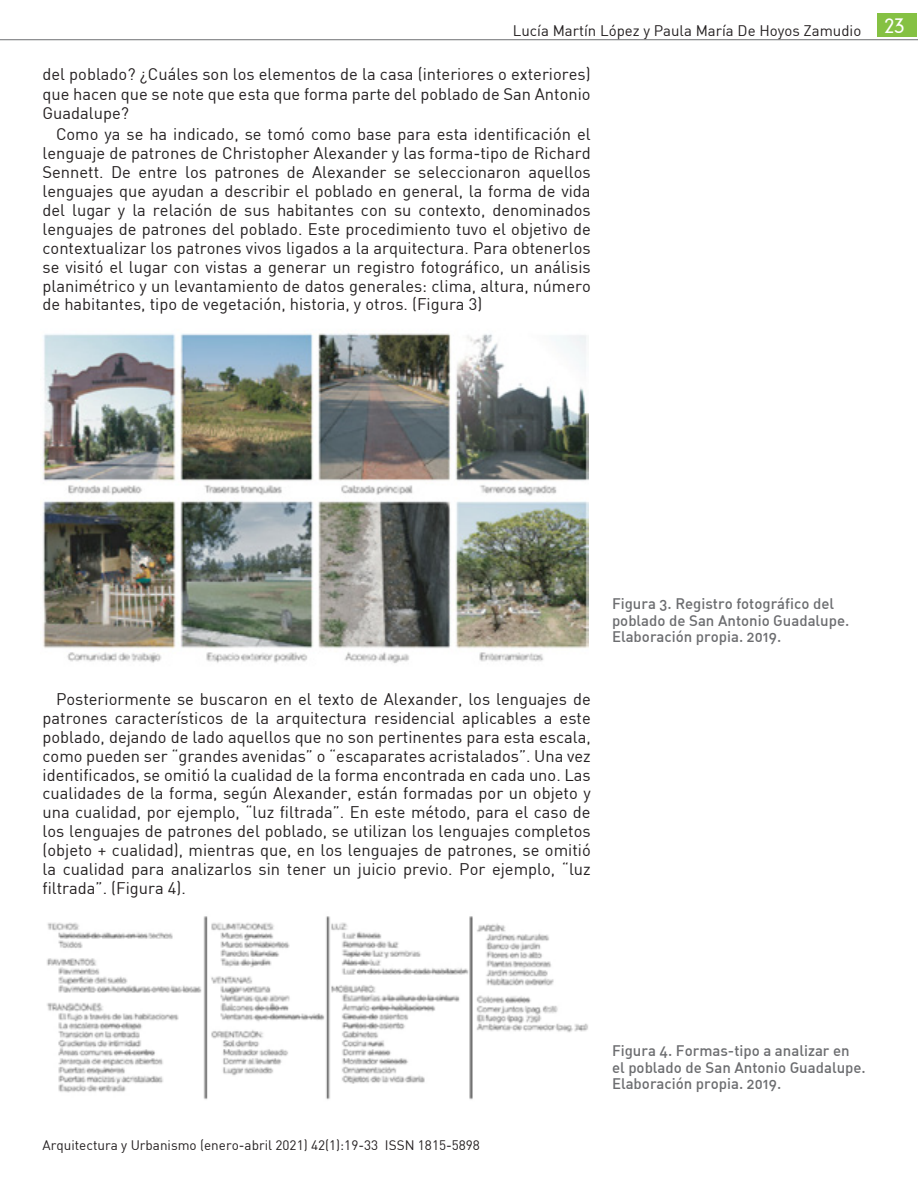
<style>
.page{position:relative;width:918px;height:1188px;background:#fff}
.page>*{position:absolute;margin:0;border:0;box-sizing:border-box;transform-origin:0 0}
.cuerpo_de_texto{font:16.5px/18.9px "DIN";color:#231f20;text-align:justify}
.pie_de_foto{font:15px/16.5px "DIN Medium Alternate";color:#6c6d70}
.t1{font:15px "DIN";color:#231f20}
.t2{font:13.5px "DIN";color:#231f20}
</style>
<div class="page">
<div style="left:878px;top:14px;width:39px;height:23px;background:#84c141"></div>
<hr style="left:0;top:39px;width:918px;height:1px;background:#6c6d70">
<img style="left:42px;top:333px;width:547px;height:331px">
<img style="left:47px;top:916px;width:541px;height:184px">
<p class="t1" style="left:513px;top:21px;width:393px">Lucía Martín López y Paula María De Hoyos Zamudio <sup>23</sup></p>
<p class="cuerpo_de_texto" style="left:43px;top:64px;width:550px">del poblado? ¿Cuáles son los elementos de la casa (interiores o exteriores) que hacen que se note que esta que forma parte del poblado de San Antonio Guadalupe?</p>
<p class="cuerpo_de_texto" style="left:43px;top:125px;width:550px;text-indent:13px">Como ya se ha indicado, se tomó como base para esta identificación el lenguaje de patrones de Christopher Alexander y las forma-tipo de Richard Sennett. De entre los patrones de Alexander se seleccionaron aquellos lenguajes que ayudan a describir el poblado en general, la forma de vida del lugar y la relación de sus habitantes con su contexto, denominados lenguajes de patrones del poblado. Este procedimiento tuvo el objetivo de contextualizar los patrones vivos ligados a la arquitectura. Para obtenerlos se visitó el lugar con vistas a generar un registro fotográfico, un análisis planimétrico y un levantamiento de datos generales: clima, altura, número de habitantes, tipo de vegetación, historia, y otros. (Figura 3)</p>
<p class="cuerpo_de_texto" style="left:43px;top:689px;width:550px;text-indent:13px">Posteriormente se buscaron en el texto de Alexander, los lenguajes de patrones característicos de la arquitectura residencial aplicables a este poblado, dejando de lado aquellos que no son pertinentes para esta escala, como pueden ser “grandes avenidas” o “escaparates acristalados”. Una vez identificados, se omitió la cualidad de la forma encontrada en cada uno. Las cualidades de la forma, según Alexander, están formadas por un objeto y una cualidad, por ejemplo, “luz filtrada”. En este método, para el caso de los lenguajes de patrones del poblado, se utilizan los lenguajes completos (objeto + cualidad), mientras que, en los lenguajes de patrones, se omitió la cualidad para analizarlos sin tener un juicio previo. Por ejemplo, “luz filtrada”. (Figura 4).</p>
<p class="pie_de_foto" style="left:612px;top:595px;width:239px">Figura 3. Registro fotográfico del poblado de San Antonio Guadalupe.<br>Elaboración propia. 2019.</p>
<p class="t2" style="left:43px;top:1137px;width:439px">Arquitectura y Urbanismo (enero-abril 2021) 42(1):19-33 ISSN 1815-5898</p>
<p class="pie_de_foto" style="left:612px;top:1042px;width:255px">Figura 4. Formas-tipo a analizar en el poblado de San Antonio Guadalupe.<br>Elaboración propia. 2019.</p>
</div>
